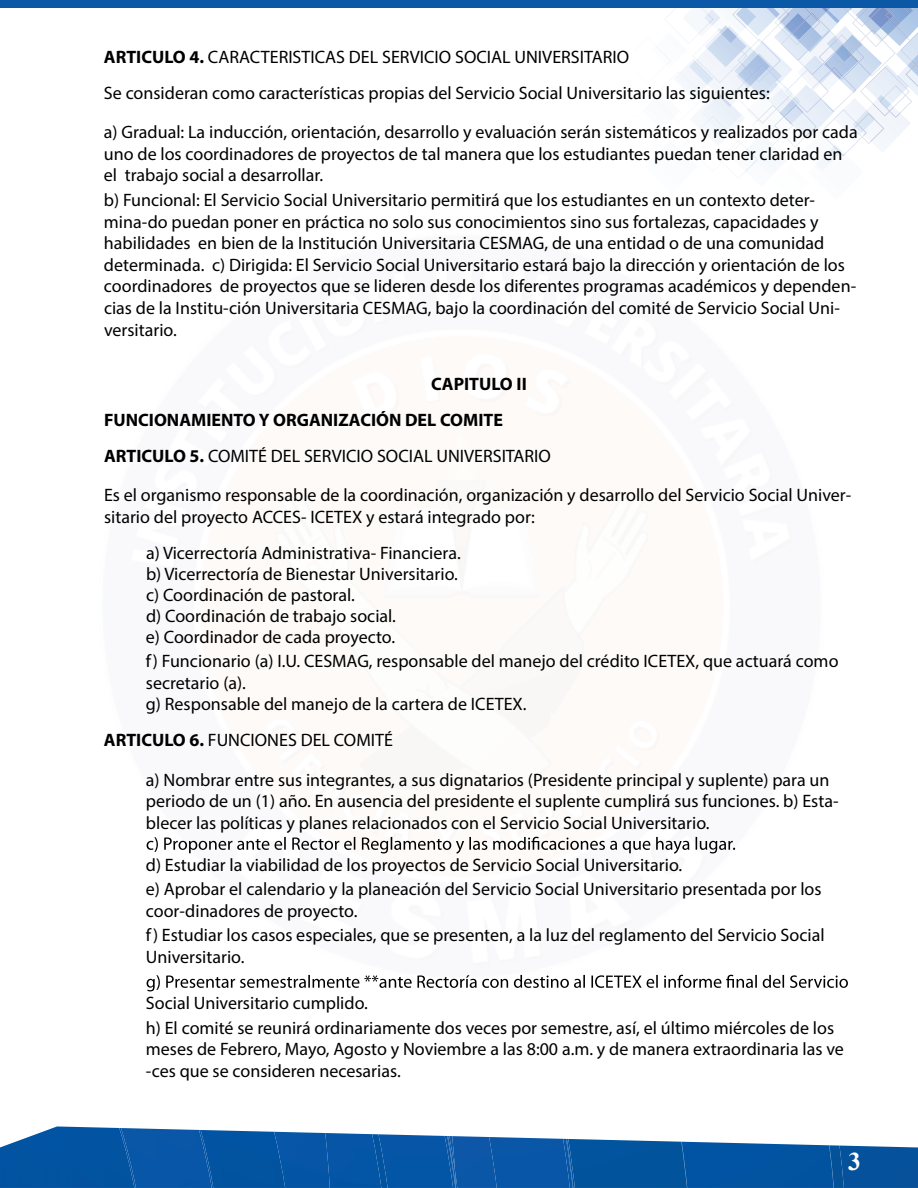
<style>
.page{position:relative;width:918px;height:1188px;background:#fff}
.page>*{position:absolute;margin:0;border:0;box-sizing:border-box;transform-origin:0 0}
.t1{font:700 25.5px "Times New Roman";color:#fffefc}
.t2{font:18px/21.6px "Myriad Pro";color:#000}
.t3{font:700 18px/36px "Myriad Pro";color:#000}
.s1{font-weight:700}
.s2{font-weight:400}
</style>
<div class="page">
<svg style="left:635px;top:7px;width:283px;height:165px"></svg>
<img style="left:575px;top:1139px;width:269px;height:49px">
<img style="left:0;top:1126px;width:282px;height:62px">
<div style="left:330px;top:1133px;width:48px;height:55px;background:#0355a6"></div>
<div style="left:274px;top:1132px;width:56px;height:56px;background:#0755a6"></div>
<div style="left:378px;top:1134px;width:68px;height:54px;background:#0355a6"></div>
<img style="left:445px;top:1136px;width:2px;height:52px">
<img style="left:447px;top:1136px;width:1px;height:52px">
<img style="left:119px;top:1128px;width:2px;height:60px">
<img style="left:212px;top:1130px;width:1px;height:58px">
<div style="left:121px;top:1128px;width:91px;height:60px;background:#0856a7"></div>
<img style="left:681px;top:1142px;width:1px;height:46px">
<div style="left:682px;top:1142px;width:152px;height:46px;background:#0254a2"></div>
<div style="left:840px;top:1146px;width:78px;height:42px;background:#06519b"></div>
<img style="left:573px;top:1139px;width:2px;height:49px">
<img style="left:448px;top:1136px;width:4px;height:52px">
<img style="left:570px;top:1139px;width:3px;height:49px">
<div style="left:497px;top:1137px;width:73px;height:51px;background:#0856a7"></div>
<div style="left:452px;top:1136px;width:45px;height:52px;background:#0c57a8"></div>
<img style="left:449px;top:1136px;width:6px;height:34px">
<div style="left:0;top:0;width:918px;height:7px;background:#0a58a6"></div>
<svg style="left:147px;top:837px;width:588px;height:17px"></svg>
<svg style="left:147px;top:975px;width:701px;height:16px"></svg>
<p class="t2" style="left:104px;top:38px;width:667px;line-height:36px"><span class="s1">ARTICULO 4.</span> CARACTERISTICAS DEL SERVICIO SOCIAL UNIVERSITARIO<br>Se consideran como características propias del Servicio Social Universitario las siguientes:</p>
<p class="t2" style="left:104px;top:121px;width:755px">a) Gradual: La inducción, orientación, desarrollo y evaluación serán sistemáticos y realizados por cada uno de los coordinadores de proyectos de tal manera que los estudiantes puedan tener claridad en el trabajo social a desarrollar.</p>
<p class="t2" style="left:104px;top:189px;width:754px">b) Funcional: El Servicio Social Universitario permitirá que los estudiantes en un contexto deter&shy;mina-do puedan poner en práctica no solo sus conocimientos sino sus fortalezas, capacidades y habilidades en bien de la Institución Universitaria CESMAG, de una entidad o de una comunidad determinada. c) Dirigida: El Servicio Social Universitario estará bajo la dirección y orientación de los coordinadores de proyectos que se lideren desde los diferentes programas académicos y dependen&shy;cias de la Institu-ción Universitaria CESMAG, bajo la coordinación del comité de Servicio Social Uni&shy;versitario.</p>
<p class="t3" style="left:104px;top:365px;width:448px;text-indent:327px">CAPITULO II<br>FUNCIONAMIENTO Y ORGANIZACIÓN DEL COMITE<br>ARTICULO 5. <span class="s2">COMITÉ DEL SERVICIO SOCIAL UNIVERSITARIO</span></p>
<p class="t2" style="left:104px;top:484px;width:749px">Es el organismo responsable de la coordinación, organización y desarrollo del Servicio Social Univer&shy;sitario del proyecto ACCES- ICETEX y estará integrado por:</p>
<p class="t2" style="left:146px;top:542px;width:316px;line-height:21px">a) Vicerrectoría Administrativa- Financiera. b) Vicerrectoría de Bienestar Universitario. c) Coordinación de pastoral.<br>d) Coordinación de trabajo social.<br>e) Coordinador de cada proyecto.</p>
<p class="t2" style="left:146px;top:650px;width:694px">f) Funcionario (a) I.U. CESMAG, responsable del manejo del crédito ICETEX, que actuará como secretario (a).<br>g) Responsable del manejo de la cartera de ICETEX.</p>
<p class="t2" style="left:146px;top:720px;width:685px;line-height:39.6px;text-indent:-42px"><span class="s1">ARTICULO 6.</span> FUNCIONES DEL COMITÉ<br>a) Nombrar entre sus integrantes, a sus dignatarios (Presidente principal y suplente) para un</p>
<p class="t2" style="left:146px;top:790px;width:694px">periodo de un (1) año. En ausencia del presidente el suplente cumplirá sus funciones. b) Esta&shy;blecer las políticas y planes relacionados con el Servicio Social Universitario.</p>
<p class="t2" style="left:146px;top:852px;width:677px;line-height:24.6px">d) Estudiar la viabilidad de los proyectos de Servicio Social Universitario.<br>e) Aprobar el calendario y la planeación del Servicio Social Universitario presentada por los</p>
<p class="t2" style="left:146px;top:898px;width:680px;line-height:24.6px">coor-dinadores de proyecto.<br>f) Estudiar los casos especiales, que se presenten, a la luz del reglamento del Servicio Social</p>
<p class="t2" style="left:146px;top:946px;width:100px">Universitario.</p>
<p class="t2" style="left:146px;top:991px;width:690px;line-height:24.6px">Social Universitario cumplido.<br>h) El comité se reunirá ordinariamente dos veces por semestre, así, el último miércoles de los</p>
<p class="t2" style="left:146px;top:1038px;width:699px">meses de Febrero, Mayo, Agosto y Noviembre a las 8:00 a.m. y de manera extraordinaria las ve -ces que se consideren necesarias.</p>
<h1 class="t1" style="left:848px;top:1143px;width:14px">3</h1>
</div>
